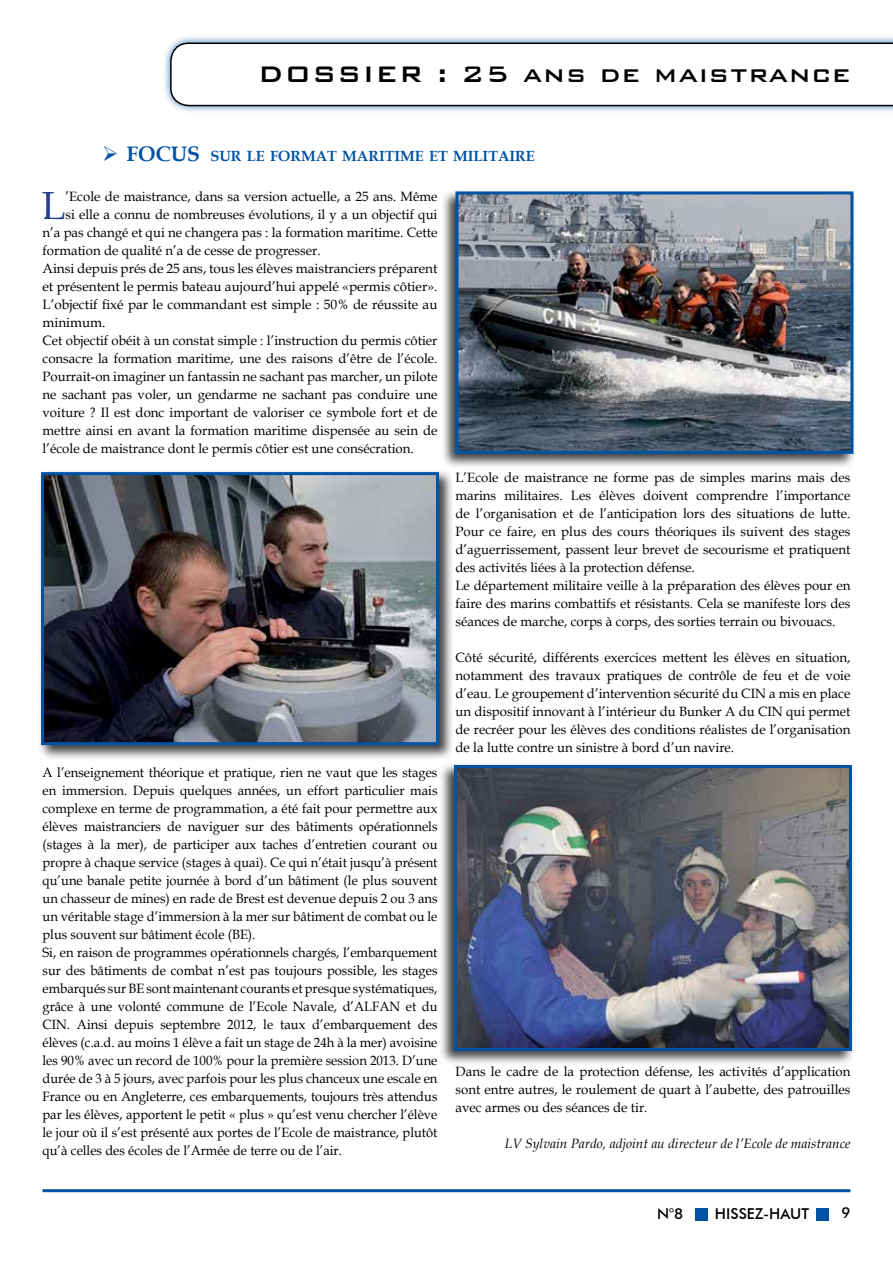
<style>
.page{position:relative;width:893px;height:1263px;background:#fff}
.page>*{position:absolute;margin:0;border:0;box-sizing:border-box;transform-origin:0 0}
.t1{font:39.3px "Book Antiqua";color:#25408f}
.t2{font:500 30px "Bank Gothic BT";letter-spacing:.04em;color:#000}
.t3{font:700 21px "Book Antiqua";color:#0052a4}
.t4{font:500 15px "Futura BT";color:#000}
.t5{font:700 14.7px "Book Antiqua";color:#0052a4}
.t6{font:13.5px/18px "Book Antiqua";color:#000;text-align:justify}
.t7{font:13.5px/18px "Book Antiqua";color:#000;scale:.96 1}
.t8{font:italic 13.5px "Book Antiqua";color:#000}
</style>
<div class="page">
<hr style="left:43px;top:1189px;width:807px;height:3px;background:#0052a4">
<div style="left:816px;top:1208px;width:13px;height:12px;background:#0052a4"></div>
<div style="left:695px;top:1208px;width:12px;height:12px;background:#0052a4"></div>
<div style="left:162px;top:34px;width:731px;height:80px;background:#0052a4;opacity:.75"></div>
<svg style="left:169px;top:42px;width:724px;height:65px"></svg>
<div style="left:439px;top:762px;width:416px;height:304px;background:#000;opacity:.75"></div>
<img style="left:458px;top:769px;width:390px;height:278px">
<div style="left:454px;top:765px;width:398px;height:286px;border:3px solid #0052a4"></div>
<div style="left:440px;top:188px;width:416px;height:281px;background:#000;opacity:.75"></div>
<img style="left:459px;top:195px;width:390px;height:255px">
<div style="left:455px;top:191px;width:398px;height:263px;border:3px solid #0052a4"></div>
<div style="left:38px;top:469px;width:416px;height:291px;background:#000;opacity:.75"></div>
<img style="left:45px;top:476px;width:390px;height:265px">
<div style="left:41px;top:472px;width:398px;height:273px;border:3px solid #0052a4"></div>
<h2 class="t2" style="left:258px;top:58px;width:594px">DO SSI ER : 25 ans de maistrance</h2>
<h3 class="t3" style="left:102px;top:139px;width:40px">➢ FOCUS</h3>
<p class="t5" style="left:211px;top:146px;width:326px">SUR LE FORMAT MARITIME ET MILITAIRE</p>
<h1 class="t1" style="left:42px;top:178px;width:25px">L</h1>
<p class="t6" style="left:66px;top:187px;width:373px">’Ecole de maistrance, dans sa version actuelle, a 25 ans. Même</p>
<p class="t6" style="left:66px;top:205px;width:373px">si elle a connu de nombreuses évolutions, il y a un objectif qui</p>
<p class="t6" style="left:43px;top:223px;width:396px">n’a pas changé et qui ne changera pas : la formation maritime. Cette</p>
<p class="t6" style="left:43px;top:241px;width:280px">formation de qualité n’a de cesse de progresser.</p>
<p class="t6" style="left:43px;top:259px;width:396px">Ainsi depuis prés de 25 ans, tous les élèves maistranciers préparent</p>
<p class="t6" style="left:43px;top:277px;width:396px">et présentent le permis bateau aujourd’hui appelé «permis côtier».</p>
<p class="t6" style="left:43px;top:295px;width:396px">L’objectif fixé par le commandant est simple : 50% de réussite au</p>
<p class="t6" style="left:43px;top:313px;width:64px">minimum.</p>
<p class="t6" style="left:43px;top:331px;width:396px">Cet objectif obéit à un constat simple : l’instruction du permis côtier</p>
<p class="t6" style="left:43px;top:349px;width:396px">consacre la formation maritime, une des raisons d’être de l’école.</p>
<p class="t6" style="left:43px;top:367px;width:396px">Pourrait-on imaginer un fantassin ne sachant pas marcher, un pilote</p>
<p class="t6" style="left:43px;top:385px;width:396px">ne sachant pas voler, un gendarme ne sachant pas conduire une</p>
<p class="t6" style="left:43px;top:403px;width:396px">voiture ? Il est donc important de valoriser ce symbole fort et de</p>
<p class="t6" style="left:43px;top:421px;width:396px">mettre ainsi en avant la formation maritime dispensée au sein de</p>
<p class="t6" style="left:43px;top:439px;width:373px">l’école de maistrance dont le permis côtier est une consécration.</p>
<p class="t7" style="left:43px;top:763px;width:413px">A l’enseignement théorique et pratique, rien ne vaut que les stages en immersion. Depuis quelques années, un effort particulier mais complexe en terme de programmation, a été fait pour permettre aux élèves maistranciers de naviguer sur des bâtiments opérationnels (stages à la mer), de participer aux taches d’entretien courant ou propre à chaque service (stages à quai). Ce qui n’était jusqu’à présent qu’une banale petite journée à bord d’un bâtiment (le plus souvent un chasseur de mines) en rade de Brest est devenue depuis 2 ou 3 ans un véritable stage d’immersion à la mer sur bâtiment de combat ou le plus souvent sur bâtiment école (BE).<br>Si, en raison de programmes opérationnels chargés, l’embarquement sur des bâtiments de combat n’est pas toujours possible, les stages embarqués sur BE sont maintenant courants et presque systématiques, grâce à une volonté commune de l’Ecole Navale, d’ALFAN et du CIN. Ainsi depuis septembre 2012, le taux d’embarquement des élèves (c.a.d. au moins 1 élève a fait un stage de 24h à la mer) avoisine les 90% avec un record de 100% pour la première session 2013. D’une durée de 3 à 5 jours, avec parfois pour les plus chanceux une escale en France ou en Angleterre, ces embarquements, toujours très attendus par les élèves, apportent le petit « plus » qu’est venu chercher l’élève le jour où il s’est présenté aux portes de l’Ecole de maistrance, plutôt qu’à celles des écoles de l’Armée de terre ou de l’air.</p>
<p class="t6" style="left:455px;top:468px;width:396px;text-align:left">L’Ecole de maistrance ne forme pas de simples marins mais des marins militaires. Les élèves doivent comprendre l’importance de l’organisation et de l’anticipation lors des situations de lutte.<br>Pour ce faire, en plus des cours théoriques ils suivent des stages d’aguerrissement, passent leur brevet de secourisme et pratiquent des activités liées à la protection défense.<br>Le département militaire veille à la préparation des élèves pour en faire des marins combattifs et résistants. Cela se manifeste lors des séances de marche, corps à corps, des sorties terrain ou bivouacs.</p>
<p class="t6" style="left:455px;top:648px;width:396px">Côté sécurité, différents exercices mettent les élèves en situation, notamment des travaux pratiques de contrôle de feu et de voie d’eau. Le groupement d’intervention sécurité du CIN a mis en place un dispositif innovant à l’intérieur du Bunker A du CIN qui permet de recréer pour les élèves des conditions réalistes de l’organisation de la lutte contre un sinistre à bord d’un navire.</p>
<p class="t6" style="left:455px;top:1062px;width:396px">Dans le cadre de la protection défense, les activités d’application sont entre autres, le roulement de quart à l’aubette, des patrouilles avec armes ou des séances de tir.</p>
<p class="t8" style="left:505px;top:1134px;width:347px">LV Sylvain Pardo, adjoint au directeur de l’Ecole de maistrance</p>
<p class="t4" style="left:657px;top:1205px;width:28px">N°8</p>
<p class="t4" style="left:715px;top:1205px;width:96px">HISSEZ-HAUT</p>
<p class="t4" style="left:841px;top:1204px;width:11px">9</p>
</div>
